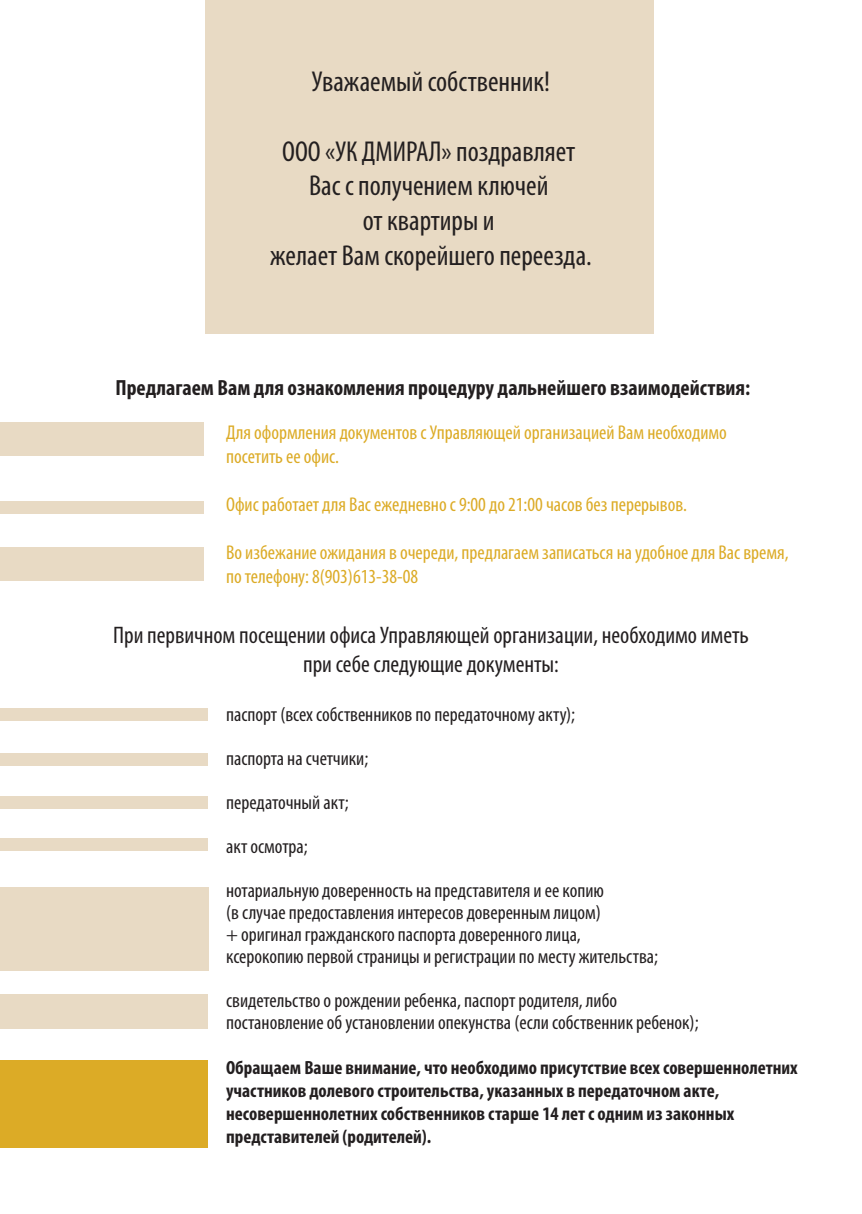
<style>
.page{position:relative;width:862px;height:1214px;background:#fff}
.page>*{position:absolute;margin:0;border:0;box-sizing:border-box;transform-origin:0 0}
.t1{font:condensed 28.8px/34.6px "Myriad Pro";color:#231f20;text-align:center}
.t2{font:condensed 24px/28.8px "Myriad Pro";color:#231f20;text-align:center}
.t3{font:700 condensed 22px "Myriad Pro";color:#231f20}
.t4{font:condensed 20px/22px "Myriad Pro";color:#231f20}
.t5{font:condensed 20px/24px "Myriad Pro";color:#dcab26}
.t6{font:700 condensed 19.2px/23px "Myriad Pro";color:#231f20}
</style>
<div class="page">
<div style="left:205px;top:0;width:448px;height:333px;background:#e8dac4"></div>
<div style="left:0;top:708px;width:207px;height:13px;background:#e8dac4"></div>
<div style="left:0;top:752px;width:207px;height:13px;background:#e8dac4"></div>
<div style="left:0;top:796px;width:207px;height:13px;background:#e8dac4"></div>
<div style="left:0;top:838px;width:207px;height:13px;background:#e8dac4"></div>
<div style="left:0;top:887px;width:208px;height:83px;background:#e8dac4"></div>
<div style="left:0;top:994px;width:207px;height:34px;background:#e8dac4"></div>
<div style="left:0;top:1060px;width:207px;height:87px;background:#dcab26"></div>
<div style="left:0;top:422px;width:203px;height:33px;background:#e8dac4"></div>
<div style="left:0;top:501px;width:203px;height:13px;background:#e8dac4"></div>
<div style="left:0;top:547px;width:203px;height:33px;background:#e8dac4"></div>
<h1 class="t1" style="left:312px;top:64px;width:240px">Уважаемый собственник!</h1>
<h1 class="t1" style="left:270px;top:133px;width:323px">ООО «УК ДМИРАЛ» поздравляет<br>Вас с получением ключей<br>от квартиры и<br>желает Вам скорейшего переезда.</h1>
<p class="t3" style="left:116px;top:374px;width:636px">Предлагаем Вам для ознакомления процедуру дальнейшего взаимодействия:</p>
<p class="t5" style="left:226px;top:420px;width:502px">Для оформления документов с Управляющей организацией Вам необходимо посетить ее офис.</p>
<p class="t5" style="left:226px;top:492px;width:462px">Офис работает для Вас ежедневно с 9:00 до 21:00 часов без перерывов.</p>
<p class="t5" style="left:226px;top:540px;width:564px">Во избежание ожидания в очереди, предлагаем записаться на удобное для Вас время, по телефону: 8(903)613-38-08</p>
<p class="t2" style="left:113px;top:620px;width:637px">При первичном посещении офиса Управляющей организации, необходимо иметь при себе следующие документы:</p>
<p class="t4" style="left:226px;top:703px;width:350px">паспорт (всех собственников по передаточному акту);</p>
<p class="t4" style="left:226px;top:747px;width:144px">паспорта на счетчики;</p>
<p class="t4" style="left:226px;top:791px;width:124px">передаточный акт;</p>
<p class="t4" style="left:226px;top:835px;width:83px">акт осмотра;</p>
<p class="t4" style="left:226px;top:879px;width:433px">нотариальную доверенность на представителя и ее копию<br>(в случае предоставления интересов доверенным лицом)<br>+ оригинал гражданского паспорта доверенного лица, ксерокопию первой страницы и регистрации по месту жительства;</p>
<p class="t4" style="left:226px;top:989px;width:474px">свидетельство о рождении ребенка, паспорт родителя, либо постановление об установлении опекунства (если собственник ребенок);</p>
<p class="t6" style="left:226px;top:1055px;width:573px">Обращаем Ваше внимание, что необходимо присутствие всех совершеннолетних участников долевого строительства, указанных в передаточном акте, несовершеннолетних собственников старше 14 лет с одним из законных представителей (родителей).</p>
</div>
